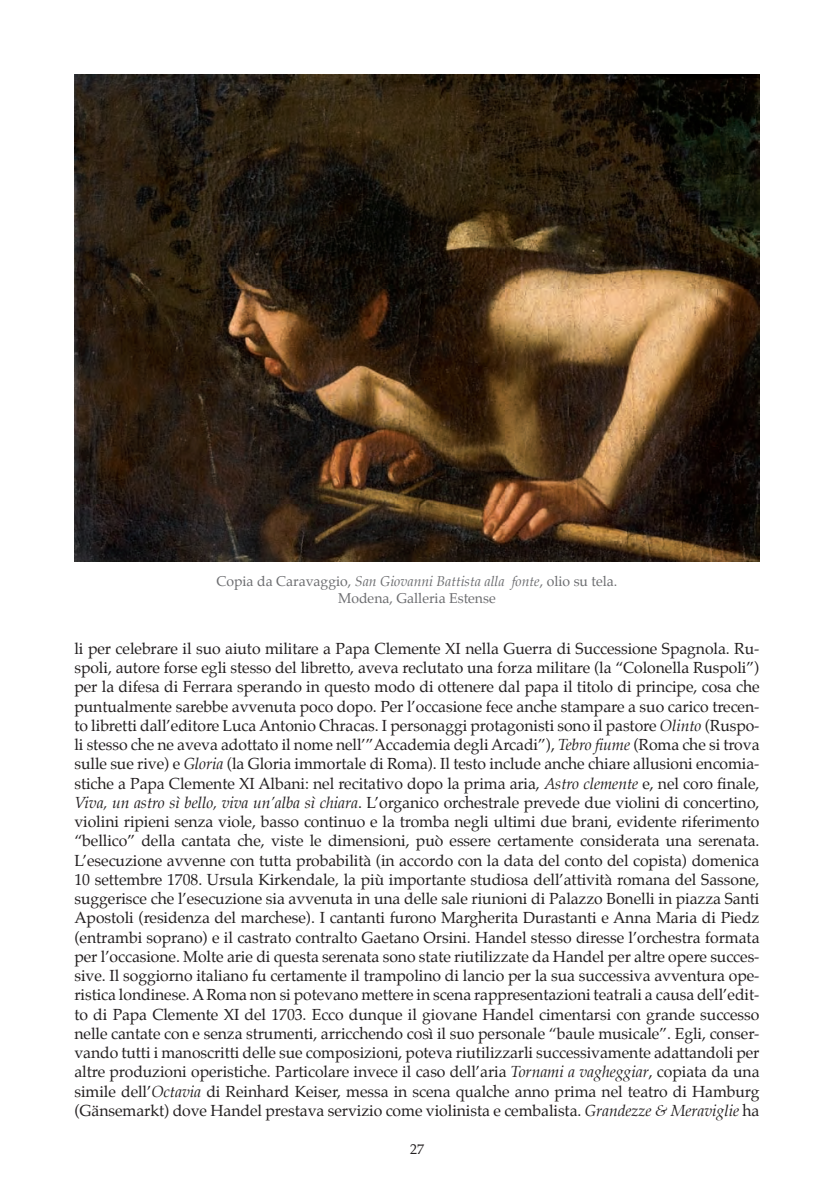
<style>
.page{position:relative;width:834px;height:1191px;background:#fff}
.page>*{position:absolute;margin:0;border:0;box-sizing:border-box;transform-origin:0 0}
.t1{font:15.75px/19.2px "Palatino";letter-spacing:-.005em;color:#231f20;text-align:justify}
.t2{font:14px/17.5px "Palatino";color:#6c6d70;text-align:center}
.t3{font:14px "Palatino";color:#231f20}
.s1{font-style:italic}
</style>
<div class="page">
<img style="left:74px;top:74px;width:685px;height:488px">
<p class="t2" style="left:216px;top:572px;width:402px">Copia da Caravaggio, <span class="s1">San Giovanni Battista alla fonte</span>, olio su tela.<br>Modena, Galleria Estense</p>
<p class="t1" style="left:74px;top:639px;width:686px">li per celebrare il suo aiuto militare a Papa Clemente XI nella Guerra di Successione Spagnola. Ru&shy;spoli, autore forse egli stesso del libretto, aveva reclutato una forza militare (la “Colonella Ruspoli”) per la difesa di Ferrara sperando in questo modo di ottenere dal papa il titolo di principe, cosa che puntualmente sarebbe avvenuta poco dopo. Per l’occasione fece anche stampare a suo carico trecen&shy;to libretti dall’editore Luca Antonio Chracas. I personaggi protagonisti sono il pastore <span class="s1">Olinto</span> (Ruspo&shy;li stesso che ne aveva adottato il nome nell’”Accademia degli Arcadi”), <span class="s1">Tebro fiume</span> (Roma che si trova sulle sue rive) e <span class="s1">Gloria</span> (la Gloria immortale di Roma). Il testo include anche chiare allusioni encomia&shy;stiche a Papa Clemente XI Albani: nel recitativo dopo la prima aria, <span class="s1">Astro clemente</span> e, nel coro finale, <span class="s1">Viva, un astro sì bello, viva un’alba sì chiara</span>. L’organico orchestrale prevede due violini di concertino, violini ripieni senza viole, basso continuo e la tromba negli ultimi due brani, evidente riferimento “bellico” della cantata che, viste le dimensioni, può essere certamente considerata una serenata.<br>L’esecuzione avvenne con tutta probabilità (in accordo con la data del conto del copista) domenica 10 settembre 1708. Ursula Kirkendale, la più importante studiosa dell’attività romana del Sassone, suggerisce che l’esecuzione sia avvenuta in una delle sale riunioni di Palazzo Bonelli in piazza Santi Apostoli (residenza del marchese). I cantanti furono Margherita Durastanti e Anna Maria di Piedz (entrambi soprano) e il castrato contralto Gaetano Orsini. Handel stesso diresse l’orchestra formata per l’occasione. Molte arie di questa serenata sono state riutilizzate da Handel per altre opere succes&shy;sive. Il soggiorno italiano fu certamente il trampolino di lancio per la sua successiva avventura ope&shy;ristica londinese. A Roma non si potevano mettere in scena rappresentazioni teatrali a causa dell’edit&shy;to di Papa Clemente XI del 1703. Ecco dunque il giovane Handel cimentarsi con grande successo nelle cantate con e senza strumenti, arricchendo così il suo personale “baule musicale”. Egli, conser&shy;vando tutti i manoscritti delle sue composizioni, poteva riutilizzarli successivamente adattandoli per altre produzioni operistiche. Particolare invece il caso dell’aria <span class="s1">Tornami a vagheggiar</span>, copiata da una simile dell’<span class="s1">Octavia</span> di Reinhard Keiser, messa in scena qualche anno prima nel teatro di Hamburg (Gänsemarkt) dove Handel prestava servizio come violinista e cembalista. <span class="s1">Grandezze &amp; Meraviglie</span> ha</p>
<p class="t3" style="left:410px;top:1137px;width:15px">27</p>
</div>
